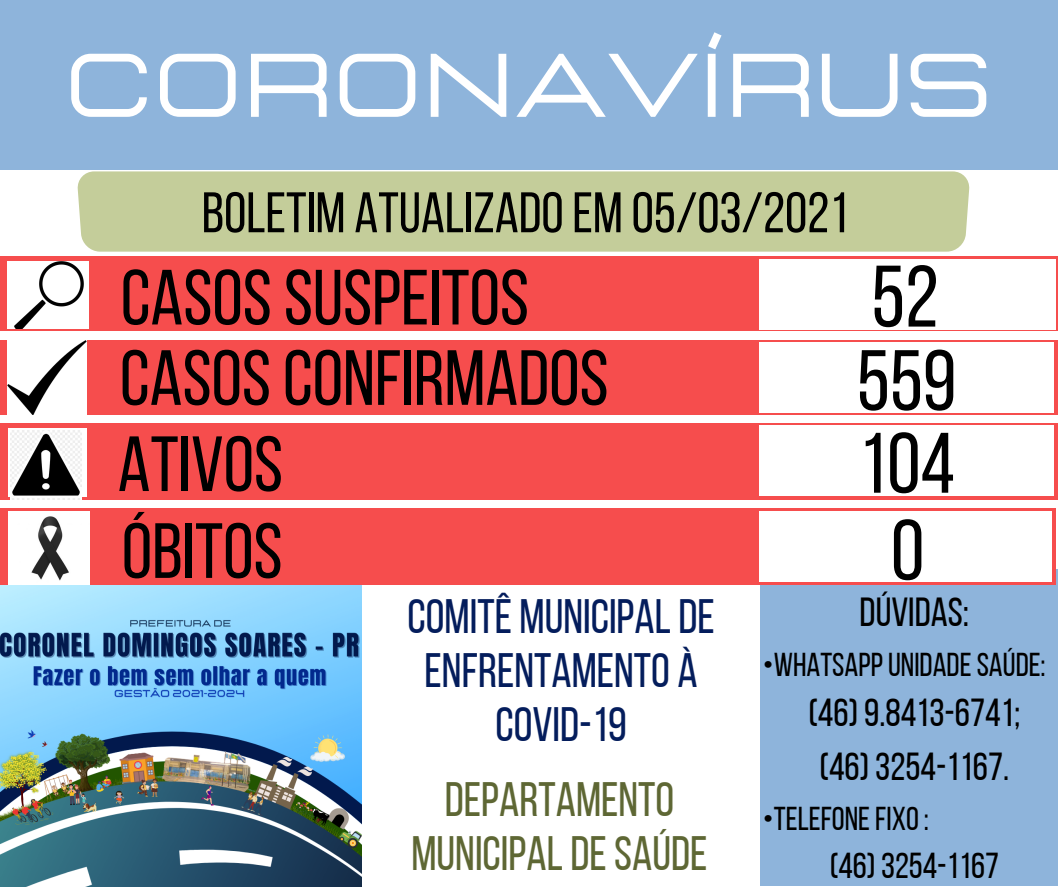
<style>
.page{position:relative;width:1058px;height:887px;background:#fff}
.page>*{position:absolute;margin:0;border:0;box-sizing:border-box;transform-origin:0 0}
.t1{font:90px "Lastica";color:#fff}
.t2{font:87px "Bebas Neue";color:#000}
.t3{font:85.5px "Bebas Neue";color:#000}
.t4{font:78px "Bebas Neue";color:#000}
.t5{font:57px "Bebas Neue";color:#000}
.t6{font:48.15px/54.2px "Bebas Neue";color:#041d5c;text-align:center}
.t7{font:48.15px/54.2px "Bebas Neue";color:#5e6734;text-align:center}
.t8{font:40.5px "Bebas Neue";color:#000}
.t9{font:39px "Bebas Neue";color:#000}
.t10{font:36px "Bebas Neue";color:#000}
.t11{font:33px "Bebas Neue";color:#000}
</style>
<div class="page">
<div style="left:0;top:0;width:1058px;height:170px;background:#8eb4db"></div>
<div style="left:77px;top:171px;width:892px;height:81px;background:#c4cd9a"></div>
<div style="left:0;top:256px;width:1057px;height:75px;background:#f64d4d"></div>
<div style="left:7px;top:261px;width:81px;height:68px;background:#fff"></div>
<img style="left:14px;top:261px;width:70px;height:67px">
<div style="left:759px;top:259px;width:296px;height:70px;background:#fff"></div>
<div style="left:0;top:423px;width:1058px;height:76px;background:#f64d4d"></div>
<div style="left:759px;top:569px;width:299px;height:317px;background:#8eb4db"></div>
<div style="left:0;top:340px;width:1057px;height:74px;background:#f64d4d"></div>
<div style="left:759px;top:342px;width:295px;height:70px;background:#fff"></div>
<img style="left:7px;top:341px;width:79px;height:73px">
<div style="left:0;top:508px;width:1055px;height:77px;background:#f64d4d"></div>
<img style="left:9px;top:511px;width:81px;height:74px">
<div style="left:8px;top:427px;width:79px;height:69px;background:#fff"></div>
<div style="left:759px;top:511px;width:293px;height:71px;background:#fff"></div>
<div style="left:759px;top:425px;width:295px;height:70px;background:#fff"></div>
<img style="left:10px;top:431px;width:71px;height:68px">
<img style="left:0;top:585px;width:361px;height:301px">
<p class="t1" style="left:65px;top:41px;width:929px">CORONAVÍRUS</p>
<p class="t5" style="left:202px;top:189px;width:648px">BOLETIM ATUALIZADOEM 05/03/2021</p>
<p class="t4" style="left:121px;top:266px;width:409px">CASOSSUSPEITOS</p>
<p class="t2" style="left:871px;top:261px;width:69px">52</p>
<p class="t3" style="left:856px;top:346px;width:101px">559</p>
<p class="t4" style="left:120px;top:346px;width:490px">CASOSCONFIRMADOS</p>
<p class="t4" style="left:118px;top:432px;width:167px">ATIVOS</p>
<p class="t3" style="left:858px;top:428px;width:98px">104</p>
<p class="t4" style="left:122px;top:519px;width:162px">ÓBITOS</p>
<p class="t3" style="left:891px;top:515px;width:35px">0</p>
<p class="t6" style="left:407px;top:593px;width:309px">COMITÊ MUNICIPALDE<br>ENFRENTAMENTO À<br>COVID-19</p>
<p class="t7" style="left:411px;top:776px;width:298px">DEPARTAMENTO<br>MUNICIPALDESAÚDE</p>
<p class="t8" style="left:859px;top:595px;width:111px">DÚVIDAS:</p>
<p class="t11" style="left:763px;top:650px;width:284px">•WHATSAPPUNIDADESAÚDE:</p>
<p class="t9" style="left:808px;top:697px;width:213px">(46)9.8413-6741;</p>
<p class="t9" style="left:819px;top:751px;width:191px">(46)3254-1167.</p>
<p class="t11" style="left:763px;top:805px;width:168px">•TELEFONEFIXO:</p>
<p class="t10" style="left:829px;top:851px;width:171px">(46) 3254-1167</p>
</div>
